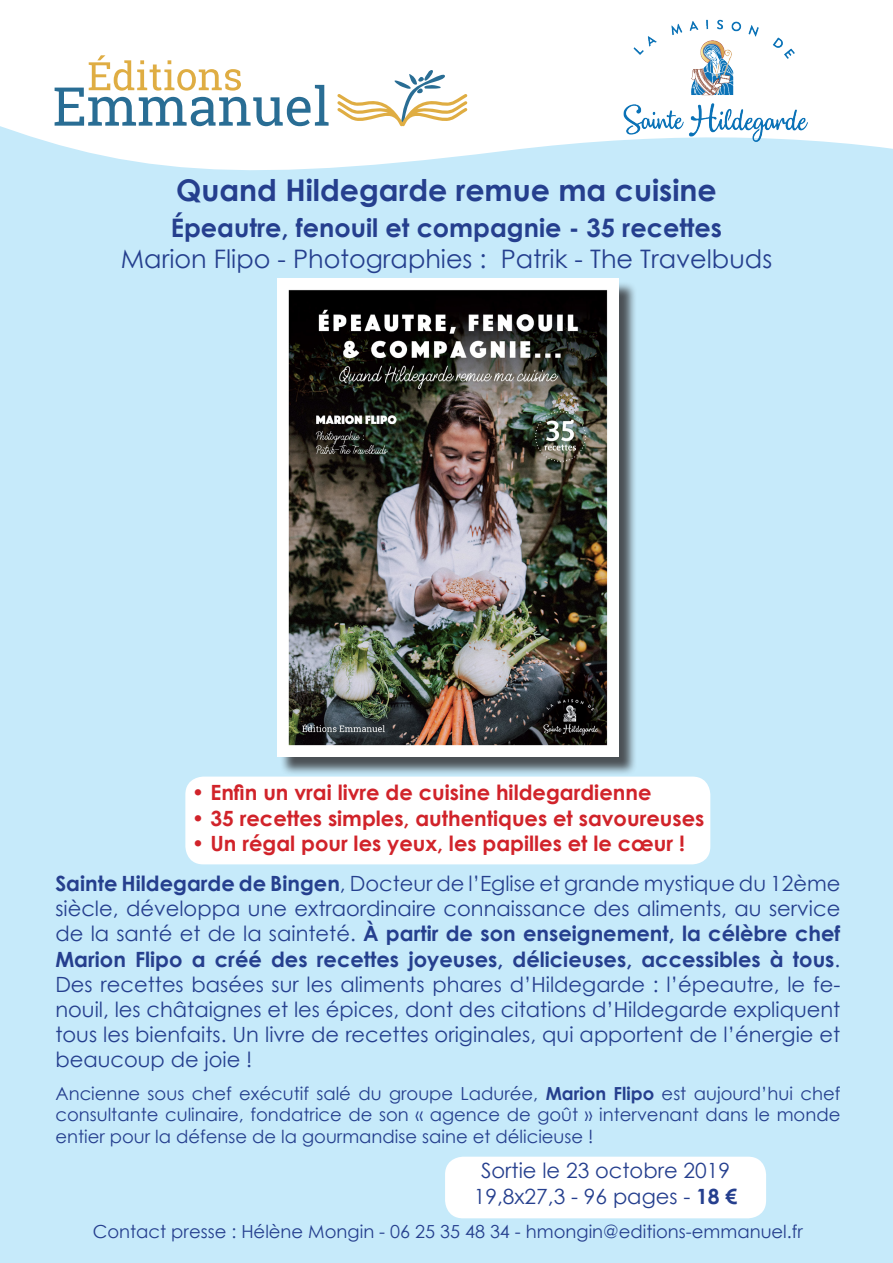
<style>
.page{position:relative;width:893px;height:1263px;background:#fff}
.page>*{position:absolute;margin:0;border:0;box-sizing:border-box;transform-origin:0 0}
.t1{font:700 30px "Century Gothic";color:#253f8e}
.t2{font:25.5px "Century Gothic";color:#253f8e}
.t3{font:700 25.5px "Century Gothic";color:#253f8e}
.t4{font:21px/25.2px "Century Gothic";color:#253f8e;text-align:justify}
.t5{font:700 21px "Century Gothic";color:#d1232a}
.t6{font:18px/21.6px "Century Gothic";color:#253f8e;text-align:justify}
.s1{font-weight:700}
</style>
<div class="page">
<div style="left:0;top:17px;width:893px;height:1246px;background:#c6eafa"></div>
<svg style="left:0;top:17px;width:893px;height:154px;fill:#fff"></svg>
<svg style="left:336px;top:60px;width:131px;height:66px;background:#efebde"></svg>
<svg style="left:53px;top:48px;width:276px;height:78px;background:#d9e1e0"></svg>
<div style="left:280px;top:281px;width:357px;height:494px;background:#231f20;opacity:.75"></div>
<img style="left:277px;top:279px;width:341px;height:478px">
<div style="left:185px;top:776px;width:525px;height:88px;background:#fff;border-radius:18px"></div>
<div style="left:445px;top:1157px;width:321px;height:61px;background:#fff;border-radius:18px"></div>
<img style="left:592px;top:17px;width:247px;height:144px">
<p class="t1" style="left:176px;top:167px;width:542px">Quand Hildegarde remue ma cuisine</p>
<p class="t3" style="left:171px;top:208px;width:553px">Épeautre, fenouil et compagnie - 35 recettes</p>
<p class="t2" style="left:121px;top:241px;width:653px">Marion Flipo - Photographies : Patrik - The Travelbuds</p>
<p class="t5" style="left:192px;top:777px;width:461px">• Enfin un vrai livre de cuisine hildegardienne</p>
<p class="t5" style="left:192px;top:802px;width:514px">• 35 recettes simples, authentiques et savoureuses</p>
<p class="t5" style="left:192px;top:827px;width:495px">• Un régal pour les yeux, les papilles et le cœur !</p>
<p class="t4" style="left:55px;top:870px;width:786px"><span class="s1">Sainte Hildegarde de Bingen</span>, Docteur de l’Eglise et grande mystique du 12ème siècle, développa une extraordinaire connaissance des aliments, au service de la santé et de la sainteté. <span class="s1">À partir de son enseignement, la célèbre chef Marion Flipo a créé des recettes joyeuses, délicieuses, accessibles à tous</span>.<br>Des recettes basées sur les aliments phares d’Hildegarde : l’épeautre, le fe&shy;nouil, les châtaignes et les épices, dont des citations d’Hildegarde expliquent tous les bienfaits. Un livre de recettes originales, qui apportent de l’énergie et beaucoup de joie !</p>
<p class="t6" style="left:55px;top:1082px;width:786px">Ancienne sous chef exécutif salé du groupe Ladurée, <span class="s1">Marion Flipo</span> est aujourd’hui chef consultante culinaire, fondatrice de son « agence de goût » intervenant dans le monde entier pour la défense de la gourmandise saine et délicieuse !</p>
<p class="t4" style="left:481px;top:1158px;width:250px">Sortie le 23 octobre 2019</p>
<p class="t4" style="left:474px;top:1183px;width:265px">19,8x27,3 - 96 pages - <span class="s1">18 €</span></p>
<p class="t6" style="left:93px;top:1220px;width:712px">Contact presse : Hélène Mongin - 06 25 35 48 34 - hmongin@editions-emmanuel.fr</p>
</div>
